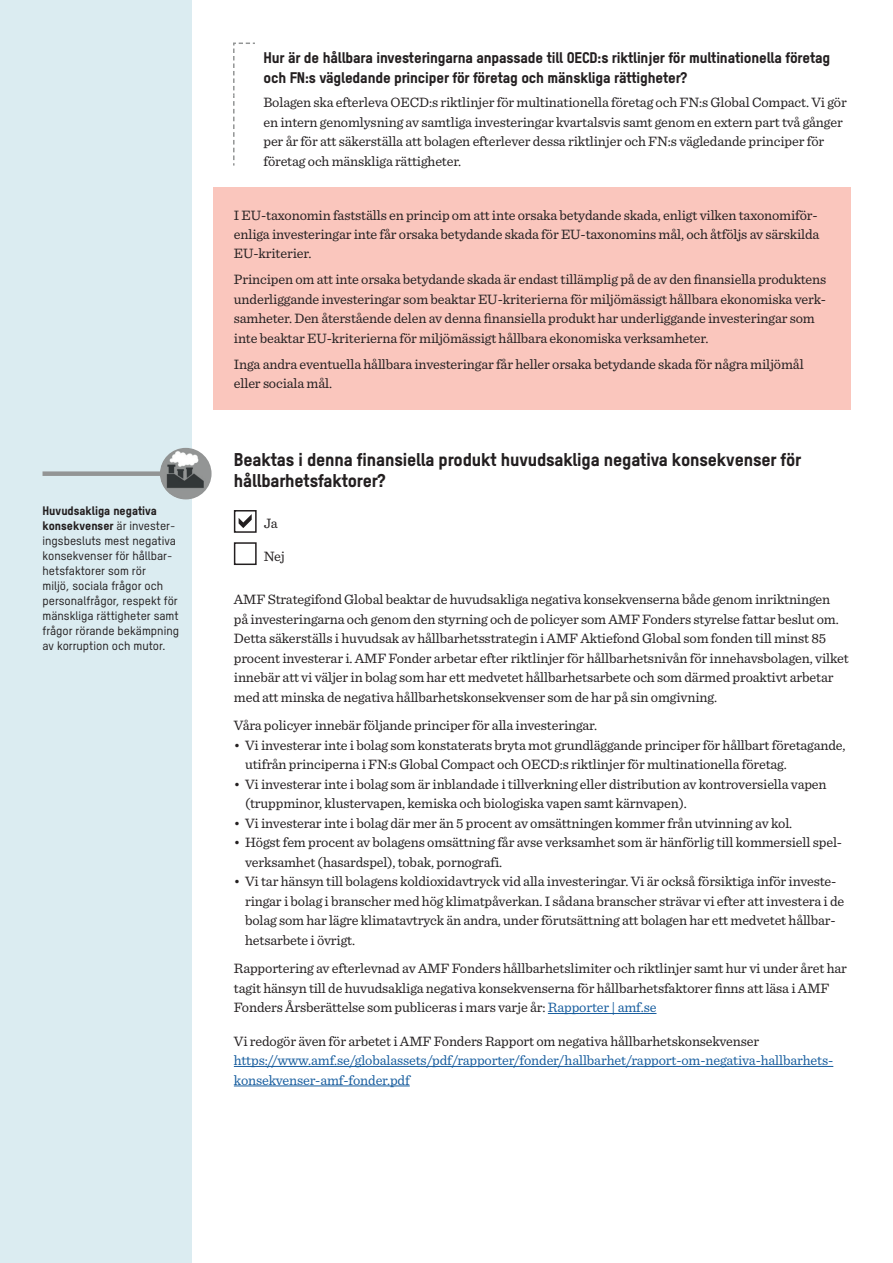
<style>
.page{position:relative;width:893px;height:1263px;background:#fff}
.page>*{position:absolute;margin:0;border:0;box-sizing:border-box;transform-origin:0 0}
.t1{font:18px/21px "T Star Heavy";letter-spacing:-.01em;color:#231f20}
.t2{font:15px/19.5px "T Star Heavy";letter-spacing:-.01em;color:#231f20}
.t3{font:14.25px/19.5px "Sentinel";letter-spacing:-.01em;color:#231f20}
.t4{font:14.25px/19.5px "Sentinel";letter-spacing:-.01em;color:#175d9e}
.t5{font:12px/15px "T Star Medium";color:#231f20}
.t6{font:12px/15px "T Star Heavy";color:#231f20}
.s1{font-family:"T Star Medium"}
.s2{color:#175d9e}
</style>
<div class="page">
<div style="left:0;top:0;width:191px;height:1263px;background:#dbecf1"></div>
<div style="left:213px;top:187px;width:637px;height:223px;background:#fac6bd"></div>
<svg style="left:233px;top:42px;width:22px;height:124px"></svg>
<img style="left:160px;top:448px;width:52px;height:51px;border-radius:26px">
<div style="left:43px;top:471px;width:122px;height:5px;background:#939595"></div>
<div style="left:234px;top:510px;width:23px;height:23px;border:2px solid #231f20"></div>
<svg style="left:239px;top:514px;width:13px;height:14px"></svg>
<div style="left:234px;top:542px;width:23px;height:23px;border:2px solid #231f20"></div>
<hr style="left:548px;top:1013px;width:108px;height:1px;background:#175d9e">
<hr style="left:234px;top:1066px;width:599px;height:1px;background:#175d9e">
<hr style="left:234px;top:1085px;width:176px;height:1px;background:#175d9e">
<p class="t6" style="left:43px;top:503px;width:133px">Huvudsakliga negativa konsekvenser <span class="s1">är invester-</span></p>
<p class="t5" style="left:43px;top:533px;width:138px">ingsbesluts mest negativa konsekvenser för hållbar&shy;hetsfaktorer som rör<br>miljö, sociala frågor och personalfrågor, respekt för mänskliga rättigheter samt frågor rörande bekämpning av korruption och mutor.</p>
<p class="t2" style="left:263px;top:48px;width:568px">Hur är de hållbara investeringarna anpassade till OECD:s riktlinjer för multinationella företag och FN:s vägledande principer för företag och mänskliga rättigheter?</p>
<p class="t3" style="left:263px;top:92px;width:585px">Bolagen ska efterleva OECD:s riktlinjer för multinationella företag och FN:s Global Compact. Vi gör en intern genomlysning av samtliga investeringar kvartalsvis samt genom en extern part två gånger per år för att säkerställa att bolagen efterlever dessa riktlinjer och FN:s vägledande principer för företag och mänskliga rättigheter.</p>
<p class="t3" style="left:234px;top:204px;width:587px">I EU-taxonomin fastställs en princip om att inte orsaka betydande skada, enligt vilken taxonomiför&shy;enliga investeringar inte får orsaka betydande skada för EU-taxonomins mål, och åtföljs av särskilda<br>EU-kriterier.</p>
<p class="t3" style="left:234px;top:269px;width:594px">Principen om att inte orsaka betydande skada är endast tillämplig på de av den finansiella produktens underliggande investeringar som beaktar EU-kriterierna för miljömässigt hållbara ekonomiska verk&shy;samheter. Den återstående delen av denna finansiella produkt har underliggande investeringar som inte beaktar EU-kriterierna för miljömässigt hållbara ekonomiska verksamheter.</p>
<p class="t3" style="left:234px;top:353px;width:571px">Inga andra eventuella hållbara investeringar får heller orsaka betydande skada för några miljömål eller sociala mål.</p>
<p class="t1" style="left:234px;top:449px;width:569px">Beaktas i denna finansiella produkt huvudsakliga negativa konsekvenser för hållbarhetsfaktorer?</p>
<p class="t3" style="left:264px;top:513px;width:16px">Ja</p>
<p class="t3" style="left:264px;top:545px;width:23px">Nej</p>
<p class="t3" style="left:234px;top:589px;width:616px">AMF Strategifond Global beaktar de huvudsakliga negativa konsekvenserna både genom inriktningen<br>på investeringarna och genom den styrning och de policyer som AMF Fonders styrelse fattar beslut om.<br>Detta säkerställs i huvudsak av hållbarhetsstrategin i AMF Aktiefond Global som fonden till minst 85 procent investerar i. AMF Fonder arbetar efter riktlinjer för hållbarhetsnivån för innehavsbolagen, vilket innebär att vi väljer in bolag som har ett medvetet hållbarhetsarbete och som därmed proaktivt arbetar med att minska de negativa hållbarhetskonsekvenser som de har på sin omgivning.</p>
<p class="t3" style="left:234px;top:715px;width:365px">Våra policyer innebär följande principer för alla investeringar.</p>
<p class="t3" style="left:245px;top:734px;width:602px;text-indent:-11px">• Vi investerar inte i bolag som konstaterats bryta mot grundläggande principer för hållbart företagande, utifrån principerna i FN:s Global Compact och OECD:s riktlinjer för multinationella företag.</p>
<p class="t3" style="left:245px;top:773px;width:583px;text-indent:-11px">• Vi investerar inte i bolag som är inblandade i tillverkning eller distribution av kontroversiella vapen (truppminor, klustervapen, kemiska och biologiska vapen samt kärnvapen).</p>
<p class="t3" style="left:234px;top:812px;width:560px">• Vi investerar inte i bolag där mer än 5 procent av omsättningen kommer från utvinning av kol.</p>
<p class="t3" style="left:245px;top:832px;width:598px;text-indent:-11px">• Högst fem procent av bolagens omsättning får avse verksamhet som är hänförlig till kommersiell spel&shy;verksamhet (hasardspel), tobak, pornografi.</p>
<p class="t3" style="left:245px;top:871px;width:601px;text-indent:-11px">• Vi tar hänsyn till bolagens koldioxidavtryck vid alla investeringar. Vi är också försiktiga inför investe&shy;ringar i bolag i branscher med hög klimatpåverkan. I sådana branscher strävar vi efter att investera i de bolag som har lägre klimatavtryck än andra, under förutsättning att bolagen har ett medvetet hållbar&shy;hetsarbete i övrigt.</p>
<p class="t3" style="left:234px;top:958px;width:615px">Rapportering av efterlevnad av AMF Fonders hållbarhetslimiter och riktlinjer samt hur vi under året har tagit hänsyn till de huvudsakliga negativa konsekvenserna för hållbarhetsfaktorer finns att läsa i AMF<br>Fonders Årsberättelse som publiceras i mars varje år: <span class="s2">Rapporter | amf.se</span></p>
<p class="t3" style="left:234px;top:1030px;width:527px">Vi redogör även för arbetet i AMF Fonders Rapport om negativa hållbarhetskonsekvenser</p>
<p class="t4" style="left:234px;top:1049px;width:601px">https://www.amf.se/globalassets/pdf/rapporter/fonder/hallbarhet/rapport-om-negativa-hallbarhets&shy;konsekvenser-amf-fonder.pdf</p>
</div>
